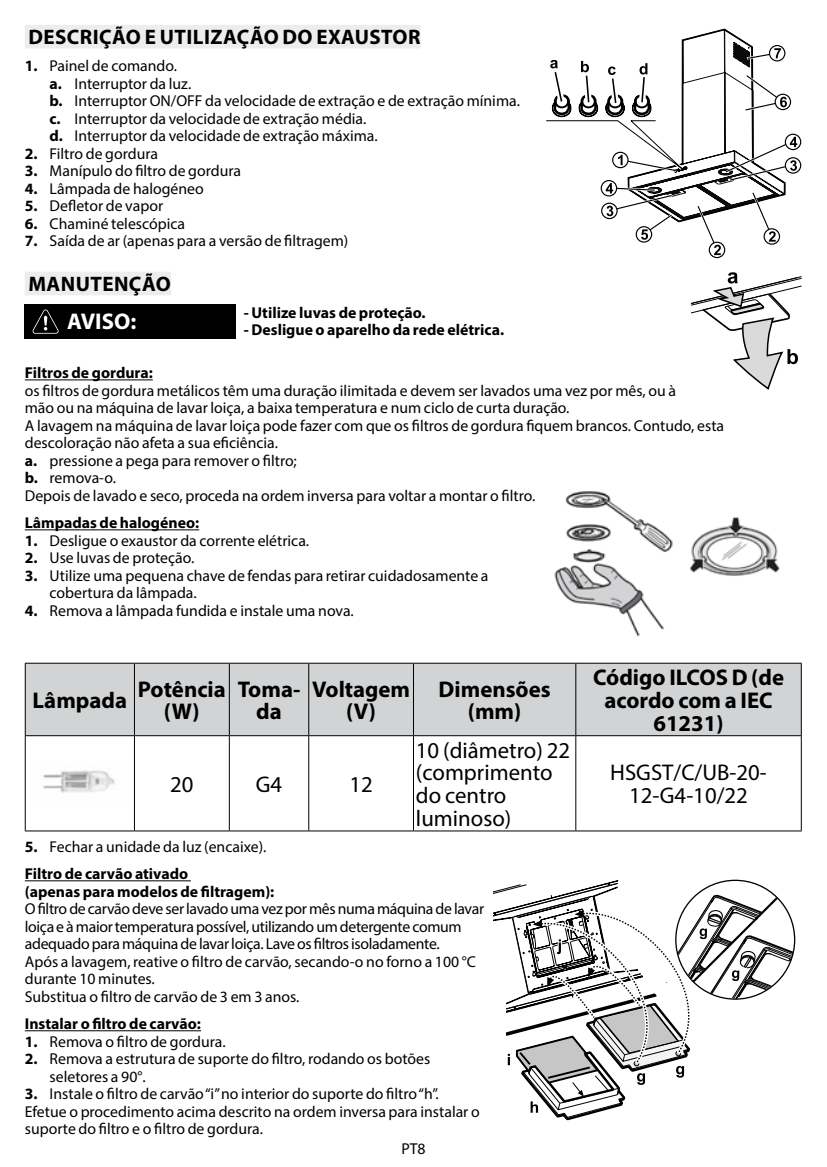
<style>
.page{position:relative;width:827px;height:1167px;background:#fff}
.page>*{position:absolute;margin:0;border:0;box-sizing:border-box;transform-origin:0 0}
.t1{font:700 22.75px/22.8px "Myriad Pro";color:#000;text-align:center}
.t2{font:22.75px/22.8px "Myriad Pro";color:#000}
.t3{font:700 22.75px "Myriad Pro";color:#fff}
.t4{font:700 21px "Myriad Pro";letter-spacing:.02em;color:#000}
.t5{font:15.75px/17.5px "Myriad Pro";color:#000}
.t6{font:15.75px/17.5px "Myriad Pro";letter-spacing:-.02em;color:#000}
.t7{font:700 15.75px "Myriad Pro";color:#000}
.s1{font-weight:700}
</style>
<div class="page">
<div style="left:25px;top:25px;width:395px;height:23px;background:#ededed"></div>
<div style="left:25px;top:272px;width:146px;height:23px;background:#ededed"></div>
<hr style="left:25px;top:379px;width:128px;height:1px;background:#000">
<hr style="left:25px;top:529px;width:174px;height:1px;background:#000">
<hr style="left:25px;top:880px;width:166px;height:1px;background:#000">
<hr style="left:25px;top:1030px;width:176px;height:1px;background:#000">
<div style="left:25px;top:304px;width:211px;height:35px;background:#000"></div>
<svg style="left:33px;top:309px;width:26px;height:25px"></svg>
<div style="left:26px;top:664px;width:774px;height:71px;background:#d1d3d4"></div>
<hr style="left:25px;top:663px;width:109px;height:1px;background:#000">
<hr style="left:25px;top:664px;width:1px;height:71px;background:#000">
<hr style="left:134px;top:663px;width:95px;height:1px;background:#000">
<hr style="left:134px;top:664px;width:1px;height:71px;background:#000">
<hr style="left:229px;top:663px;width:80px;height:1px;background:#000">
<hr style="left:229px;top:664px;width:1px;height:71px;background:#000">
<hr style="left:309px;top:663px;width:104px;height:1px;background:#000">
<hr style="left:308px;top:664px;width:1px;height:71px;background:#000">
<hr style="left:413px;top:663px;width:162px;height:1px;background:#000">
<hr style="left:413px;top:664px;width:1px;height:71px;background:#000">
<hr style="left:575px;top:663px;width:226px;height:1px;background:#000">
<hr style="left:575px;top:664px;width:1px;height:71px;background:#000">
<hr style="left:800px;top:664px;width:1px;height:71px;background:#000">
<hr style="left:25px;top:735px;width:109px;height:1px;background:#000">
<hr style="left:25px;top:736px;width:1px;height:94px;background:#000">
<hr style="left:134px;top:735px;width:95px;height:1px;background:#000">
<hr style="left:134px;top:736px;width:1px;height:94px;background:#000">
<hr style="left:229px;top:735px;width:80px;height:1px;background:#000">
<hr style="left:229px;top:736px;width:1px;height:94px;background:#000">
<hr style="left:309px;top:735px;width:104px;height:1px;background:#000">
<hr style="left:308px;top:736px;width:1px;height:94px;background:#000">
<hr style="left:413px;top:735px;width:162px;height:1px;background:#000">
<hr style="left:413px;top:736px;width:1px;height:94px;background:#000">
<hr style="left:575px;top:735px;width:226px;height:1px;background:#000">
<hr style="left:575px;top:736px;width:1px;height:94px;background:#000">
<hr style="left:800px;top:736px;width:1px;height:94px;background:#000">
<hr style="left:25px;top:830px;width:109px;height:1px;background:#000">
<hr style="left:134px;top:830px;width:95px;height:1px;background:#000">
<hr style="left:229px;top:830px;width:80px;height:1px;background:#000">
<hr style="left:309px;top:830px;width:104px;height:1px;background:#000">
<hr style="left:413px;top:830px;width:162px;height:1px;background:#000">
<hr style="left:575px;top:830px;width:226px;height:1px;background:#000">
<img style="left:43px;top:770px;width:72px;height:23px">
<div style="left:708px;top:242px;width:17px;height:16px;border:1px solid #000;border-radius:50%"></div>
<div style="left:784px;top:157px;width:17px;height:17px;border:1px solid #000;border-radius:50%"></div>
<div style="left:784px;top:134px;width:17px;height:16px;border:1px solid #000;border-radius:50%"></div>
<svg style="left:546px;top:28px;width:251px;height:227px"></svg>
<svg style="left:691px;top:272px;width:111px;height:118px"></svg>
<img style="left:554px;top:491px;width:226px;height:146px">
<svg style="left:493px;top:880px;width:301px;height:241px"></svg>
<h2 class="t4" style="left:28px;top:23px;width:393px">DESCRIÇÃO E UTILIZAÇÃO DO EXAUSTOR</h2>
<p class="t5" style="left:50px;top:57px;width:472px;text-indent:-25px"><span class="s1">1.</span> Painel de comando.<br><span class="s1">a.</span> Interruptor da luz.<br><span class="s1">b.</span> Interruptor ON/OFF da velocidade de extração e de extração mínima. <span class="s1">c.</span> Interruptor da velocidade de extração média.<br><span class="s1">d.</span> Interruptor da velocidade de extração máxima.</p>
<p class="t5" style="left:25px;top:144px;width:135px"><span class="s1">2.</span> Filtro de gordura</p>
<p class="t5" style="left:25px;top:162px;width:218px"><span class="s1">3.</span> Manípulo do filtro de gordura</p>
<p class="t5" style="left:25px;top:179px;width:180px"><span class="s1">4.</span> Lâmpada de halogéneo</p>
<p class="t5" style="left:25px;top:197px;width:140px"><span class="s1">5.</span> Defletor de vapor</p>
<p class="t5" style="left:25px;top:214px;width:162px"><span class="s1">6.</span> Chaminé telescópica</p>
<p class="t5" style="left:25px;top:232px;width:325px"><span class="s1">7.</span> Saída de ar (apenas para a versão de filtragem)</p>
<h2 class="t4" style="left:28px;top:270px;width:144px">MANUTENÇÃO</h2>
<h1 class="t3" style="left:67px;top:307px;width:71px">AVISO:</h1>
<p class="t7" style="left:244px;top:302px;width:183px">- Utilize luvas de proteção.</p>
<p class="t7" style="left:244px;top:320px;width:262px">- Desligue o aparelho da rede elétrica.</p>
<p class="t7" style="left:25px;top:363px;width:129px">Filtros de gordura:</p>
<p class="t5" style="left:25px;top:381px;width:700px">os filtros de gordura metálicos têm uma duração ilimitada e devem ser lavados uma vez por mês, ou à<br>mão ou na máquina de lavar loiça, a baixa temperatura e num ciclo de curta duração.<br>A lavagem na máquina de lavar loiça pode fazer com que os filtros de gordura fiquem brancos. Contudo, esta descoloração não afeta a sua eficiência.<br><span class="s1">a.</span> pressione a pega para remover o filtro;<br><span class="s1">b.</span> remova-o.<br>Depois de lavado e seco, proceda na ordem inversa para voltar a montar o filtro.</p>
<p class="t7" style="left:25px;top:513px;width:176px">Lâmpadas de halogéneo:</p>
<p class="t5" style="left:25px;top:531px;width:286px"><span class="s1">1.</span> Desligue o exaustor da corrente elétrica.</p>
<p class="t5" style="left:25px;top:549px;width:171px"><span class="s1">2.</span> Use luvas de proteção.</p>
<p class="t5" style="left:50px;top:566px;width:440px;text-indent:-25px"><span class="s1">3.</span> Utilize uma pequena chave de fendas para retirar cuidadosamente a cobertura da lâmpada.</p>
<p class="t5" style="left:25px;top:601px;width:330px"><span class="s1">4.</span> Remova a lâmpada fundida e instale uma nova.</p>
<h1 class="t1" style="left:33px;top:688px;width:96px">Lâmpada</h1>
<h1 class="t1" style="left:138px;top:677px;width:89px">Potência (W)</h1>
<h1 class="t1" style="left:238px;top:677px;width:64px">Toma&shy;da</h1>
<h1 class="t1" style="left:312px;top:677px;width:100px">Voltagem (V)</h1>
<h1 class="t1" style="left:438px;top:677px;width:114px">Dimensões (mm)</h1>
<h1 class="t1" style="left:593px;top:665px;width:192px">Código ILCOS D (de acordo com a IEC<br>61231)</h1>
<h1 class="t2" style="left:170px;top:772px;width:25px">20</h1>
<h1 class="t2" style="left:256px;top:772px;width:28px">G4</h1>
<h1 class="t2" style="left:349px;top:772px;width:25px">12</h1>
<h1 class="t2" style="left:416px;top:738px;width:155px">10 (diâmetro) 22 (comprimento do centro luminoso)</h1>
<p class="t5" style="left:25px;top:832px;width:243px;line-height:27.5px"><span class="s1">5.</span> Fechar a unidade da luz (encaixe).<br><span class="s1">Filtro de carvão ativado</span></p>
<p class="t7" style="left:25px;top:881px;width:251px">(apenas para modelos de filtragem):</p>
<p class="t6" style="left:25px;top:900px;width:461px">O filtro de carvão deve ser lavado uma vez por mês numa máquina de lavar loiça e à maior temperatura possível, utilizando um detergente comum adequado para máquina de lavar loiça. Lave os filtros isoladamente.<br>Após a lavagem, reative o filtro de carvão, secando-o no forno a 100 °C durante 10 minutes.<br>Substitua o filtro de carvão de 3 em 3 anos.</p>
<p class="t7" style="left:25px;top:1013px;width:178px">Instalar o filtro de carvão:</p>
<p class="t5" style="left:25px;top:1032px;width:202px"><span class="s1">1.</span> Remova o filtro de gordura.</p>
<p class="t5" style="left:50px;top:1050px;width:382px;text-indent:-25px"><span class="s1">2.</span> Remova a estrutura de suporte do filtro, rodando os botões seletores a 90°.</p>
<p class="t5" style="left:25px;top:1085px;width:456px"><span class="s1">3.</span> Instale o filtro de carvão “i” no interior do suporte do filtro “h”.<br>Efetue o procedimento acima descrito na ordem inversa para instalar o suporte do filtro e o filtro de gordura.</p>
<p class="t5" style="left:401px;top:1139px;width:26px">PT8</p>
<h1 class="t2" style="left:610px;top:761px;width:158px;text-align:center">HSGST/C/UB-20-<br>12-G4-10/22</h1>
</div>
